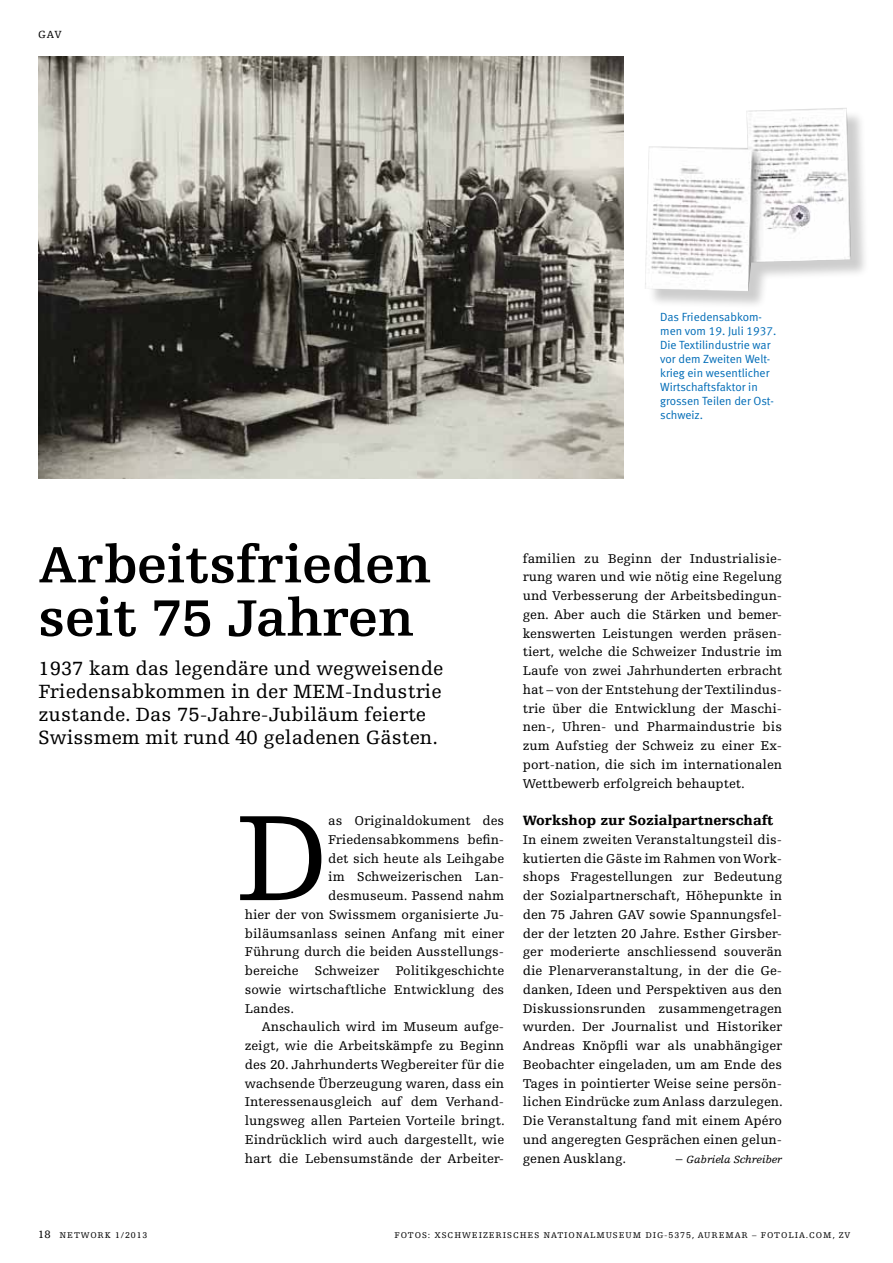
<style>
.page{position:relative;width:893px;height:1263px;background:#fff}
.page>*{position:absolute;margin:0;border:0;box-sizing:border-box;transform-origin:0 0}
.t1{font:128.55px "Egyptienne F";color:#000}
.t2{font:700 54px/53.2px "Egyptienne F";color:#000}
.t3{font:20.25px/23px "Egyptienne F";color:#000}
.t4{font:900 14.25px "Egyptienne F";color:#000}
.t5{font:13.5px/18.8px "Egyptienne F";color:#000;text-align:justify}
.t6{font:11.85px/14.1px "Meta Normal LF";color:#006cb7}
.t7{font:italic 10.95px "Egyptienne F";color:#000}
.t8{font:10.95px "Egyptienne F";color:#000}
.t9{font:8.85px "Egyptienne F";letter-spacing:.1em;color:#000}
.s1{font-style:normal;font-size:13.5px}
.s2{font-size:11.25px}
</style>
<div class="page">
<img style="left:38px;top:56px;width:586px;height:422px">
<div style="left:647px;top:110px;width:222px;height:200px;background:#000;opacity:.2"></div>
<img style="left:645px;top:108px;width:206px;height:183px">
<p class="t8" style="left:38px;top:28px;width:25px">GAV</p>
<p class="t6" style="left:660px;top:309px;width:118px">Das Friedensabkom&shy;men vom 19. Juli 1937.<br>Die Textilindustrie war vor dem Zweiten Welt&shy;krieg ein wesentlicher<br>Wirtschaftsfaktor in grossen Teilen der Ost&shy;schweiz.</p>
<h2 class="t2" style="left:38px;top:539px;width:395px">Arbeitsfrieden seit 75 Jahren</h2>
<h3 class="t3" style="left:39px;top:657px;width:406px">1937 kam das legendäre und wegweisende Friedensabkommen in der MEM-Industrie zustande. Das 75-Jahre-Jubiläum feierte Swissmem mit rund 40 geladenen Gästen.</h3>
<h1 class="t1" style="left:235px;top:788px;width:83px">D</h1>
<p class="t5" style="left:328px;top:811px;width:177px">as Originaldokument des</p>
<p class="t5" style="left:328px;top:830px;width:177px">Friedensabkommens befin-</p>
<p class="t5" style="left:328px;top:849px;width:177px">det sich heute als Leihgabe</p>
<p class="t5" style="left:328px;top:868px;width:177px">im Schweizerischen Lan-</p>
<p class="t5" style="left:328px;top:886px;width:177px">desmuseum. Passend nahm</p>
<p class="t5" style="left:245px;top:905px;width:261px">hier der von Swissmem organisierte Ju-</p>
<p class="t5" style="left:245px;top:924px;width:261px">biläumsanlass seinen Anfang mit einer</p>
<p class="t5" style="left:245px;top:943px;width:261px">Führung durch die beiden Ausstellungs-</p>
<p class="t5" style="left:245px;top:961px;width:261px">bereiche Schweizer Politikgeschichte</p>
<p class="t5" style="left:245px;top:980px;width:261px">sowie wirtschaftliche Entwicklung des</p>
<p class="t5" style="left:245px;top:999px;width:51px">Landes.</p>
<p class="t5" style="left:262px;top:1018px;width:244px">Anschaulich wird im Museum aufge-</p>
<p class="t5" style="left:245px;top:1036px;width:261px">zeigt, wie die Arbeitskämpfe zu Beginn</p>
<p class="t5" style="left:245px;top:1055px;width:261px">des 20. Jahrhunderts Wegbereiter für die</p>
<p class="t5" style="left:245px;top:1074px;width:261px">wachsende Überzeugung waren, dass ein</p>
<p class="t5" style="left:245px;top:1093px;width:261px">Interessenausgleich auf dem Verhand-</p>
<p class="t5" style="left:245px;top:1111px;width:261px">lungsweg allen Parteien Vorteile bringt.</p>
<p class="t5" style="left:245px;top:1130px;width:261px">Eindrücklich wird auch dargestellt, wie</p>
<p class="t5" style="left:245px;top:1149px;width:261px">hart die Lebensumstände der Arbeiter-</p>
<p class="t5" style="left:523px;top:549px;width:261px">familien zu Beginn der Industrialisie&shy;rung waren und wie nötig eine Regelung und Verbesserung der Arbeitsbedingun&shy;gen. Aber auch die Stärken und bemer&shy;kenswerten Leistungen werden präsen&shy;tiert, welche die Schweizer Industrie im Laufe von zwei Jahrhunderten erbracht hat – von der Entstehung der Textilindus&shy;trie über die Entwicklung der Maschi&shy;nen-, Uhren- und Pharmaindustrie bis zum Aufstieg der Schweiz zu einer Ex&shy;port-nation, die sich im internationalen Wettbewerb erfolgreich behauptet.</p>
<p class="t4" style="left:523px;top:812px;width:252px">Workshop zur Sozialpartnerschaft</p>
<p class="t5" style="left:523px;top:830px;width:261px">In einem zweiten Veranstaltungsteil dis&shy;kutierten die Gäste im Rahmen von Work&shy;shops Fragestellungen zur Bedeutung der Sozialpartnerschaft, Höhepunkte in den 75 Jahren GAV sowie Spannungsfel&shy;der der letzten 20 Jahre. Esther Girsber&shy;ger moderierte anschliessend souverän die Plenarveranstaltung, in der die Ge&shy;danken, Ideen und Perspektiven aus den Diskussionsrunden zusammengetragen wurden. Der Journalist und Historiker Andreas Knöpfli war als unabhängiger Beobachter eingeladen, um am Ende des Tages in pointierter Weise seine persön&shy;lichen Eindrücke zum Anlass darzulegen.<br>Die Veranstaltung fand mit einem Apéro und angeregten Gesprächen einen gelun&shy;genen Ausklang.</p>
<p class="t7" style="left:676px;top:1153px;width:108px"><span class="s1">–</span> Gabriela Schreiber</p>
<p class="t9" style="left:38px;top:1230px;width:111px"><span class="s2">18</span> NETWORK 1/2013</p>
<p class="t9" style="left:394px;top:1230px;width:62px">Fotos: XSchwe</p>
<p class="t9" style="left:479px;top:1230px;width:12px">izer</p>
<p class="t9" style="left:503px;top:1230px;width:12px">isches</p>
<p class="t9" style="left:543px;top:1230px;width:62px">Nationalmuseum</p>
<p class="t9" style="left:645px;top:1230px;width:61px">DIG-5375, auremar</p>
<p class="t9" style="left:752px;top:1230px;width:100px">– Fotolia.c om, zV</p>
</div>
